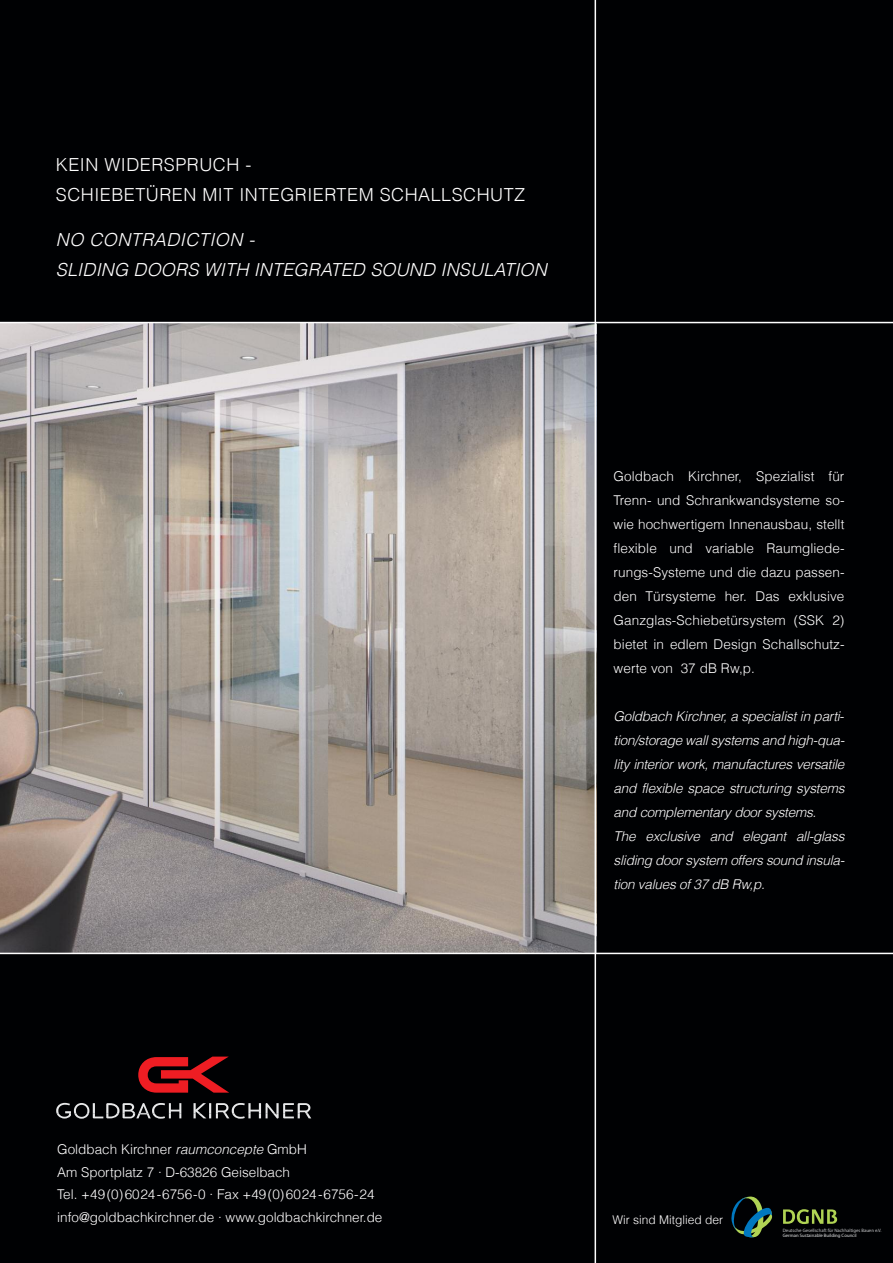
<style>
.page{position:relative;width:893px;height:1263px;background:#000103}
.page>*{position:absolute;margin:0;border:0;box-sizing:border-box;transform-origin:0 0}
.t1{font:italic 300 18px/30px "Helvetica LT";color:#fff}
.t2{font:300 18px/30px "Helvetica LT";letter-spacing:.03em;color:#fff}
.t3{font:300 13.5px/24px "Helvetica LT";color:#fff}
.t4{font:italic 300 13.5px/24px "Helvetica LT";color:#fff}
.t5{font:300 12px "Helvetica LT";color:#fff}
.t6{font:condensed 4.8px "Frutiger LT Std";color:#c7c8ca}
.t7{font:condensed 4.8px "Frutiger LT Std";color:#e7e8e9}
.s1{font-style:italic}
</style>
<div class="page">
<svg style="left:56px;top:1103px;width:255px;height:16px"></svg>
<svg style="left:138px;top:1056px;width:91px;height:37px"></svg>
<img style="left:0;top:323px;width:595px;height:629px">
<svg style="left:731px;top:1196px;width:42px;height:42px"></svg>
<svg style="left:783px;top:1209px;width:54px;height:15px"></svg>
<hr style="left:595px;top:0;width:1px;height:1263px;background:#fff">
<hr style="left:0;top:953px;width:893px;height:1px;background:#fff">
<hr style="left:0;top:322px;width:893px;height:1px;background:#fff">
<h1 class="t2" style="left:56px;top:149px;width:471px">KEIN WIDERSPRUCH -<br>SCHIEBETÜREN MIT INTEGRIERTEM SCHALLSCHUTZ</h1>
<h1 class="t1" style="left:56px;top:224px;width:497px">NO CONTRADICTION -<br>SLIDING DOORS WITH INTEGRATED SOUND INSULATION</h1>
<p class="t3" style="left:614px;top:464px;width:232px;text-align:justify">Goldbach Kirchner, Spezialist für Trenn- und Schrankwandsysteme so&shy;wie hochwertigem Innenausbau, stellt flexible und variable Raumgliede&shy;rungs-Systeme und die dazu passen&shy;den Türsysteme her. Das exklusive Ganzglas-Schiebetürsystem (SSK 2) bietet in edlem Design Schallschutz&shy;werte von 37 dB Rw,p.</p>
<p class="t4" style="left:614px;top:704px;width:236px">Goldbach Kirchner, a specialist in parti&shy;tion/storage wall systems and high-qua&shy;lity interior work, manufactures versatile and flexible space structuring systems and complementary door systems.<br>The exclusive and elegant all-glass sliding door system offers sound insula&shy;tion values of 37 dB Rw,p.</p>
<p class="t3" style="left:57px;top:1138px;width:327px;line-height:22.5px">Goldbach Kirchner <span class="s1">raumconcepte</span>GmbH<br>Am Sportplatz 7 · D-63826 Geiselbach<br>Tel. +49(0)6024 -6756-0 · Fax +49(0)6024 -6756-24 info@goldbachkirchner.de · www.goldbachkirchner.de</p>
<p class="t5" style="left:612px;top:1212px;width:112px">Wir sind Mitglied der</p>
<p class="t6" style="left:783px;top:1228px;width:100px">Deutsche Gesellschaft für Nachhaltiges Bauen e.V.</p>
<p class="t7" style="left:783px;top:1234px;width:75px">German Sustainable Building Council</p>
</div>
